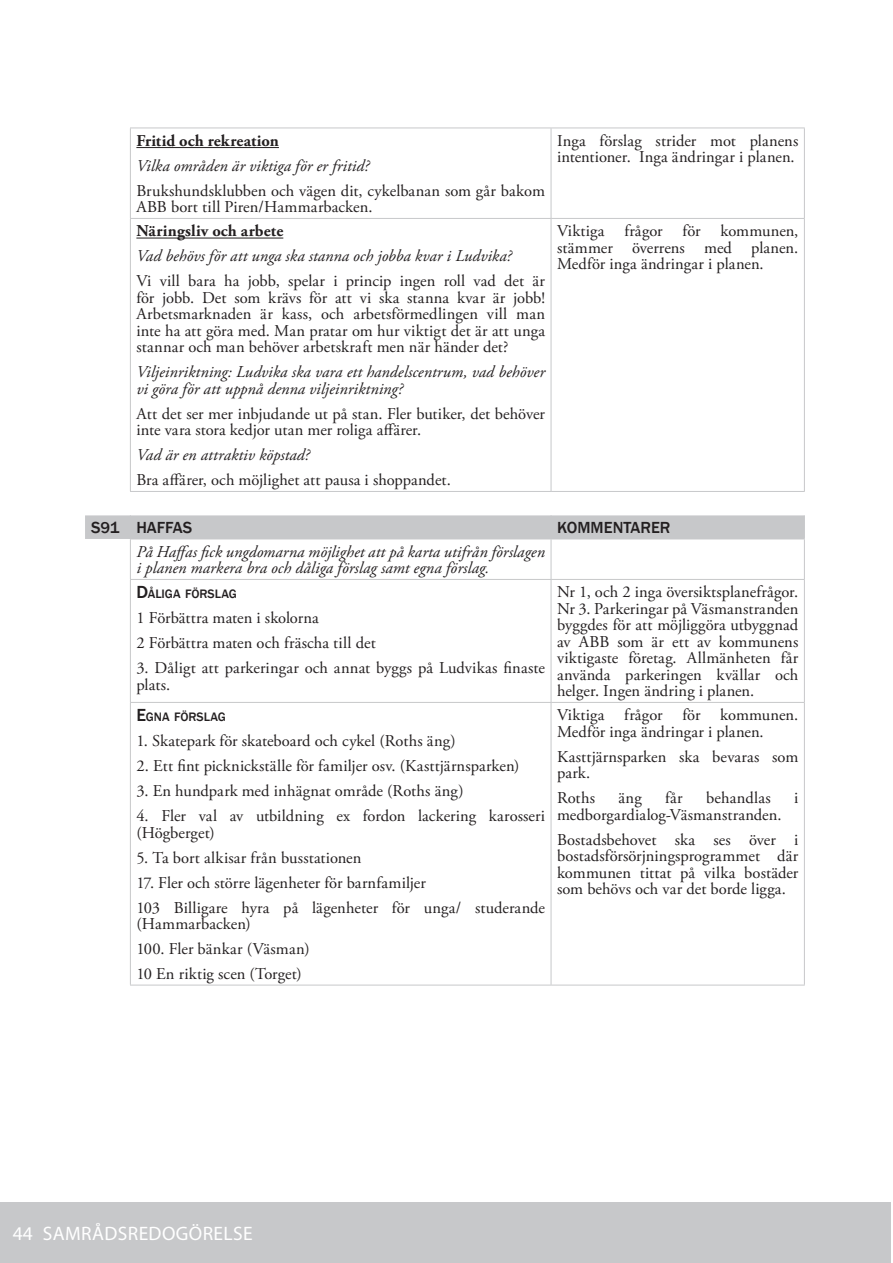
<style>
.page{position:relative;width:893px;height:1263px;background:#fff}
.page>*{position:absolute;margin:0;border:0;box-sizing:border-box;transform-origin:0 0}
.t1{font:19.5px "Myriad Pro";letter-spacing:.02em;color:#fff}
.Huvudtext{font:16.5px/16.5px "Adobe Garamond Pro";letter-spacing:.005em;color:#231f20}
.Huvudtext-2{font:italic 16.5px/16.5px "Adobe Garamond Pro";letter-spacing:.005em;color:#231f20}
.Huvudtext-3{font:700 16.5px "Adobe Garamond Pro";letter-spacing:.005em;color:#231f20}
.Huvudtext-4{font:16.5px/16.5px "Adobe Garamond Pro";letter-spacing:.025em;color:#231f20}
.Rubrik_2{font:500 16.5px "Franklin Gothic";color:#231f20}
.Rubrik_3{font:500 12.6px "Franklin Gothic";letter-spacing:-.005em;color:#231f20}
.s1{font-size:18px}
</style>
<div class="page">
<div style="left:0;top:1202px;width:891px;height:61px;background:#c7c8ca"></div>
<hr style="left:130px;top:128px;width:421px;height:1px;background:#c7c8ca">
<hr style="left:130px;top:128px;width:1px;height:90px;background:#c7c8ca">
<hr style="left:551px;top:128px;width:254px;height:1px;background:#c7c8ca">
<hr style="left:551px;top:128px;width:1px;height:90px;background:#c7c8ca">
<hr style="left:804px;top:128px;width:1px;height:90px;background:#c7c8ca">
<hr style="left:130px;top:218px;width:421px;height:1px;background:#c7c8ca">
<hr style="left:130px;top:219px;width:1px;height:272px;background:#c7c8ca">
<hr style="left:551px;top:218px;width:254px;height:1px;background:#c7c8ca">
<hr style="left:551px;top:219px;width:1px;height:272px;background:#c7c8ca">
<hr style="left:804px;top:219px;width:1px;height:272px;background:#c7c8ca">
<hr style="left:130px;top:491px;width:421px;height:1px;background:#c7c8ca">
<hr style="left:551px;top:491px;width:254px;height:1px;background:#c7c8ca">
<div style="left:85px;top:515px;width:720px;height:24px;background:#c7c8ca"></div>
<hr style="left:130px;top:539px;width:421px;height:1px;background:#c7c8ca">
<hr style="left:130px;top:539px;width:1px;height:40px;background:#c7c8ca">
<hr style="left:551px;top:539px;width:254px;height:1px;background:#c7c8ca">
<hr style="left:551px;top:539px;width:1px;height:40px;background:#c7c8ca">
<hr style="left:804px;top:539px;width:1px;height:40px;background:#c7c8ca">
<hr style="left:130px;top:579px;width:421px;height:1px;background:#c7c8ca">
<hr style="left:130px;top:580px;width:1px;height:122px;background:#c7c8ca">
<hr style="left:551px;top:579px;width:254px;height:1px;background:#c7c8ca">
<hr style="left:551px;top:580px;width:1px;height:122px;background:#c7c8ca">
<hr style="left:804px;top:580px;width:1px;height:122px;background:#c7c8ca">
<hr style="left:130px;top:702px;width:421px;height:1px;background:#c7c8ca">
<hr style="left:130px;top:703px;width:1px;height:282px;background:#c7c8ca">
<hr style="left:551px;top:702px;width:254px;height:1px;background:#c7c8ca">
<hr style="left:551px;top:703px;width:1px;height:282px;background:#c7c8ca">
<hr style="left:804px;top:703px;width:1px;height:282px;background:#c7c8ca">
<hr style="left:130px;top:985px;width:421px;height:1px;background:#c7c8ca">
<hr style="left:551px;top:985px;width:254px;height:1px;background:#c7c8ca">
<hr style="left:136px;top:147px;width:143px;height:1px;background:#231f20">
<hr style="left:136px;top:238px;width:147px;height:1px;background:#231f20">
<p class="Huvudtext-3" style="left:136px;top:131px;width:144px">Fritid och rekreation</p>
<p class="Huvudtext-2" style="left:136px;top:158px;width:235px">Vilka områden är viktiga för er fritid?</p>
<p class="Huvudtext" style="left:136px;top:183px;width:410px">Brukshundsklubben och vägen dit, cykelbanan som går bakom<br>ABB bort till Piren/Hammarbacken.</p>
<p class="Huvudtext-3" style="left:136px;top:222px;width:148px">Näringsliv och arbete</p>
<p class="Huvudtext-2" style="left:136px;top:248px;width:377px">Vad behövs för att unga ska stanna och jobba kvar i Ludvika?</p>
<p class="Huvudtext" style="left:136px;top:273px;width:410px;text-align:justify">Vi vill bara ha jobb, spelar i princip ingen roll vad det är för jobb. Det som krävs för att vi ska stanna kvar är jobb!<br>Arbetsmarknaden är kass, och arbetsförmedlingen vill man inte ha att göra med. Man pratar om hur viktigt det är att unga stannar och man behöver arbetskraft men när händer det?</p>
<p class="Huvudtext-2" style="left:136px;top:364px;width:410px">Viljeinriktning: Ludvika ska vara ett handelscentrum, vad behöver vi göra för att uppnå denna viljeinriktning?</p>
<p class="Huvudtext" style="left:136px;top:406px;width:410px">Att det ser mer inbjudande ut på stan. Fler butiker, det behöver inte vara stora kedjor utan mer roliga affärer.</p>
<p class="Huvudtext-2" style="left:136px;top:447px;width:175px">Vad är en attraktiv köpstad?</p>
<p class="Huvudtext" style="left:136px;top:472px;width:316px">Bra affärer, och möjlighet att pausa i shoppandet.</p>
<p class="Huvudtext" style="left:557px;top:133px;width:243px">Inga förslag strider mot planens intentioner. Inga ändringar i planen.</p>
<p class="Huvudtext" style="left:557px;top:223px;width:243px;text-align:justify">Viktiga frågor för kommunen, stämmer överrens med planen.<br>Medför inga ändringar i planen.</p>
<p class="Rubrik_2" style="left:91px;top:517px;width:30px">S91</p>
<p class="Rubrik_2" style="left:136px;top:517px;width:57px">HAFFAS</p>
<p class="Rubrik_2" style="left:557px;top:517px;width:115px">KOMMENTARER</p>
<p class="Huvudtext-2" style="left:136px;top:544px;width:410px">På Haffas fick ungdomarna möjlighet att på karta utifrån förslagen i planen markera bra och dåliga förslag samt egna förslag.</p>
<p class="Rubrik_3" style="left:136px;top:586px;width:102px"><span class="s1">D</span>ÅLIGA FÖRSLAG</p>
<p class="Huvudtext" style="left:136px;top:610px;width:184px">1 Förbättra maten i skolorna</p>
<p class="Huvudtext" style="left:136px;top:635px;width:241px">2 Förbättra maten och fräscha till det</p>
<p class="Huvudtext" style="left:136px;top:660px;width:410px">3. Dåligt att parkeringar och annat byggs på Ludvikas finaste plats.</p>
<p class="Huvudtext" style="left:557px;top:584px;width:243px;text-align:justify">Nr 1, och 2 inga översiktsplanefrågor.<br>Nr 3. Parkeringar på Väsmanstranden byggdes för att möjliggöra utbyggnad av ABB som är ett av kommunens viktigaste företag. Allmänheten får använda parkeringen kvällar och helger. Ingen ändring i planen.</p>
<p class="Rubrik_3" style="left:136px;top:709px;width:91px"><span class="s1">E</span>GNA FÖRSLAG</p>
<p class="Huvudtext" style="left:136px;top:733px;width:321px">1. Skatepark för skateboard och cykel (Roths äng)</p>
<p class="Huvudtext" style="left:136px;top:758px;width:385px">2. Ett fint picknickställe för familjer osv. (Kasttjärnsparken)</p>
<p class="Huvudtext" style="left:136px;top:783px;width:329px">3. En hundpark med inhägnat område (Roths äng)</p>
<p class="Huvudtext" style="left:136px;top:808px;width:410px">4. Fler val av utbildning ex fordon lackering karosseri (Högberget)</p>
<p class="Huvudtext" style="left:136px;top:850px;width:227px">5. Ta bort alkisar från busstationen</p>
<p class="Huvudtext" style="left:136px;top:875px;width:291px">17. Fler och större lägenheter för barnfamiljer</p>
<p class="Huvudtext" style="left:136px;top:900px;width:410px">103 Billigare hyra på lägenheter för unga/ studerande (Hammarbacken)</p>
<p class="Huvudtext" style="left:136px;top:941px;width:175px">100. Fler bänkar (Väsman)</p>
<p class="Huvudtext" style="left:136px;top:966px;width:167px">10 En riktig scen (Torget)</p>
<p class="Huvudtext" style="left:557px;top:707px;width:243px">Viktiga frågor för kommunen.<br>Medför inga ändringar i planen.</p>
<p class="Huvudtext-4" style="left:557px;top:749px;width:243px">Kasttjärnsparken ska bevaras som park.</p>
<p class="Huvudtext" style="left:557px;top:790px;width:39px">Roths</p>
<p class="Huvudtext" style="left:618px;top:790px;width:25px">äng</p>
<p class="Huvudtext" style="left:665px;top:790px;width:19px">får</p>
<p class="Huvudtext" style="left:706px;top:790px;width:66px">behandlas</p>
<p class="Huvudtext" style="left:794px;top:790px;width:6px">i</p>
<p class="Huvudtext" style="left:557px;top:807px;width:226px">medborgardialog-Väsmanstranden.</p>
<p class="Huvudtext" style="left:557px;top:832px;width:243px;text-align:justify">Bostadsbehovet ska ses över i bostadsförsörjningsprogrammet där kommunen tittat på vilka bostäder som behövs och var det borde ligga.</p>
<p class="t1" style="left:13px;top:1222px;width:241px">44 SAMRÅDSREDOGÖRELSE</p>
</div>
